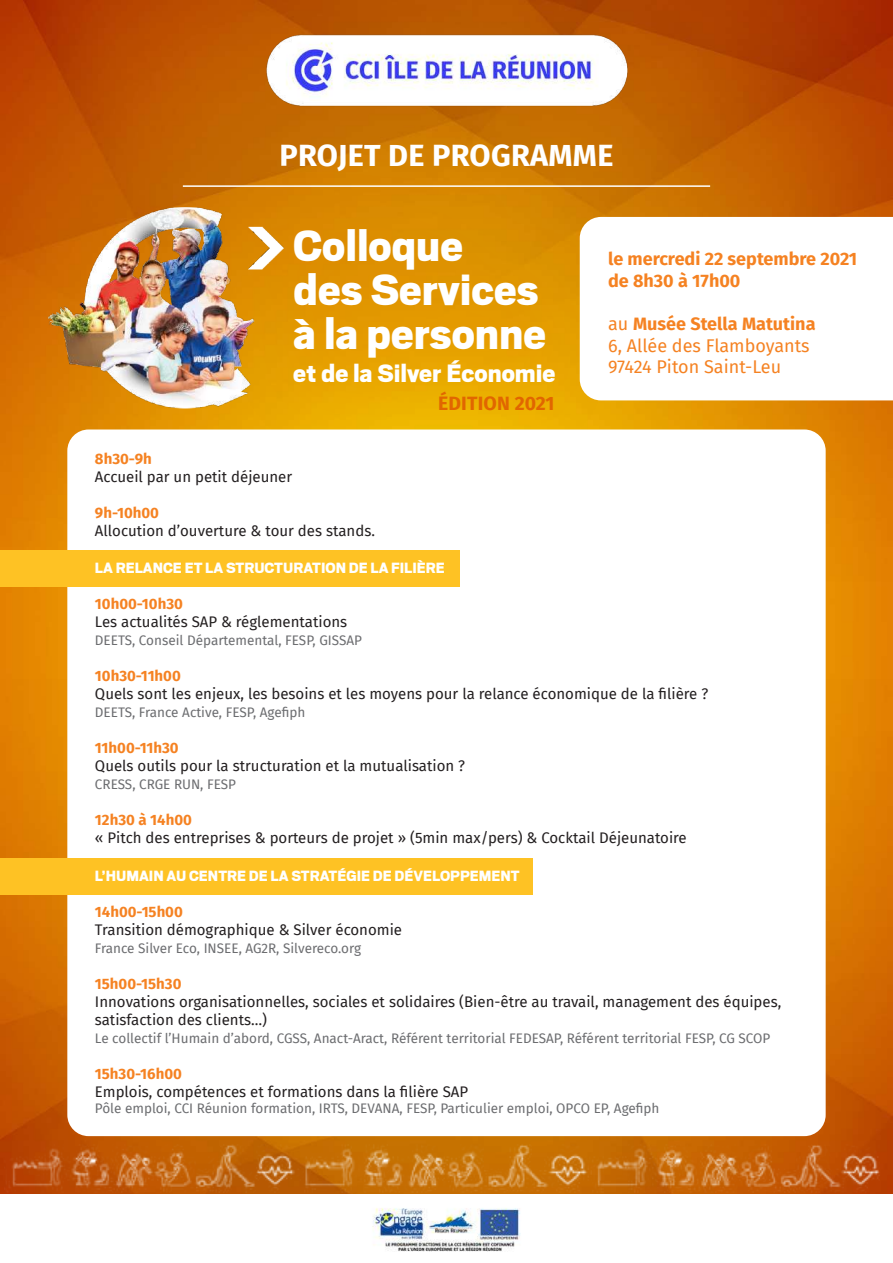
<style>
.page{position:relative;width:893px;height:1263px;background:#fff}
.page>*{position:absolute;margin:0;border:0;box-sizing:border-box;transform-origin:0 0}
.t1{font:900 48.6px/44.2px "Scout";color:#fff}
.t2{font:700 30.6px "Fira Sans";letter-spacing:.01em;color:#fff}
.t3{font:900 27.9px "Scout";color:#fff}
.t4{font:700 19.35px "Fira Sans";letter-spacing:.01em;color:#e16600}
.t5{font:18px/21.6px "Fira Sans";color:#f58222}
.t6{font:700 18px/21.6px "Fira Sans";color:#f58222}
.t7{font:900 16.5px "Scout";color:#fff}
.t8{font:15px/18px "Fira Sans";color:#231f20}
.t9{font:700 15px "Fira Sans";color:#f58222}
.t10{font:13.5px "Fira Sans";color:#6c6d70}
.s1{font-weight:700}
</style>
<div class="page">
<img style="left:0;top:0;width:893px;height:1194px">
<img style="left:263px;top:32px;width:366px;height:77px">
<img style="left:372px;top:1208px;width:149px;height:44px">
<img style="left:33px;top:192px;width:161px;height:243px">
<img style="left:4px;top:1133px;width:885px;height:61px">
<div style="left:194px;top:168px;width:418px;height:276px;background:#e17c00;opacity:.75"></div>
<img style="left:239px;top:217px;width:55px;height:63px">
<hr style="left:183px;top:185px;width:527px;height:2px;background:#fff">
<div style="left:67px;top:429px;width:759px;height:707px;background:#fff;border-radius:21px"></div>
<div style="left:0;top:550px;width:459px;height:37px;background:#fec224"></div>
<div style="left:0;top:858px;width:533px;height:37px;background:#fec224"></div>
<svg style="left:580px;top:217px;width:313px;height:183px"></svg>
<h2 class="t2" style="left:279px;top:130px;width:335px">PROJET DE PROGRAMME</h2>
<h1 class="t1" style="left:293px;top:221px;width:254px">Colloque<br>des Services à la personne</h1>
<h3 class="t3" style="left:293px;top:355px;width:264px">et de la Silver Économie</h3>
<p class="t4" style="left:438px;top:387px;width:118px">ÉDITION 2021</p>
<p class="t6" style="left:608px;top:247px;width:251px">le mercredi 22 septembre 2021 de 8h30 à 17h00</p>
<p class="t5" style="left:608px;top:313px;width:209px">au <span class="s1">Musée Stella Matutina<br></span>6, Allée des Flamboyants<br>97424 Piton Saint-Leu</p>
<p class="t9" style="left:95px;top:446px;width:58px">8h30-9h</p>
<p class="t8" style="left:95px;top:467px;width:199px">Accueil par un petit déjeuner</p>
<p class="t9" style="left:95px;top:500px;width:66px">9h-10h00</p>
<p class="t8" style="left:95px;top:521px;width:281px">Allocution d’ouverture &amp; tour des stands.</p>
<p class="t7" style="left:95px;top:557px;width:351px">LA RELANCE ET LA STRUCTURATION DE LA FILIÈRE</p>
<p class="t9" style="left:95px;top:591px;width:89px">10h00-10h30</p>
<p class="t8" style="left:95px;top:613px;width:254px">Les actualités SAP &amp; réglementations</p>
<p class="t10" style="left:95px;top:630px;width:268px">DEETS, Conseil Départemental, FESP, GISSAP</p>
<p class="t9" style="left:95px;top:663px;width:87px">10h30-11h00</p>
<p class="t8" style="left:95px;top:685px;width:615px">Quels sont les enjeux, les besoins et les moyens pour la relance économique de la filière ?</p>
<p class="t10" style="left:95px;top:702px;width:212px">DEETS, France Active, FESP, Agefiph</p>
<p class="t9" style="left:95px;top:735px;width:85px">11h00-11h30</p>
<p class="t8" style="left:95px;top:757px;width:372px">Quels outils pour la structuration et la mutualisation ?</p>
<p class="t10" style="left:95px;top:774px;width:143px">CRESS, CRGE RUN, FESP</p>
<p class="t9" style="left:95px;top:807px;width:98px">12h30 à 14h00</p>
<p class="t8" style="left:95px;top:829px;width:593px">« Pitch des entreprises &amp; porteurs de projet » (5min max/pers) &amp; Cocktail Déjeunatoire</p>
<p class="t7" style="left:95px;top:865px;width:426px">L’HUMAIN AU CENTRE DE LA STRATÉGIE DE DÉVELOPPEMENT</p>
<p class="t9" style="left:95px;top:899px;width:89px">14h00-15h00</p>
<p class="t8" style="left:95px;top:920px;width:309px">Transition démographique &amp; Silver économie</p>
<p class="t10" style="left:95px;top:938px;width:268px">France Silver Eco, INSEE, AG2R, Silvereco.org</p>
<p class="t9" style="left:95px;top:971px;width:88px">15h00-15h30</p>
<p class="t8" style="left:95px;top:992px;width:688px">Innovations organisationnelles, sociales et solidaires (Bien-être au travail, management des équipes, satisfaction des clients…)</p>
<p class="t10" style="left:95px;top:1028px;width:677px">Le collectif l’Humain d’abord, CGSS, Anact-Aract, Référent territorial FEDESAP, Référent territorial FESP, CG SCOP</p>
<p class="t9" style="left:95px;top:1061px;width:88px">15h30-16h00</p>
<p class="t8" style="left:95px;top:1082px;width:375px">Emplois, compétences et formations dans la filière SAP</p>
<p class="t10" style="left:95px;top:1098px;width:566px">Pôle emploi, CCI Réunion formation, IRTS, DEVANA, FESP, Particulier emploi, OPCO EP, Agefiph</p>
</div>
